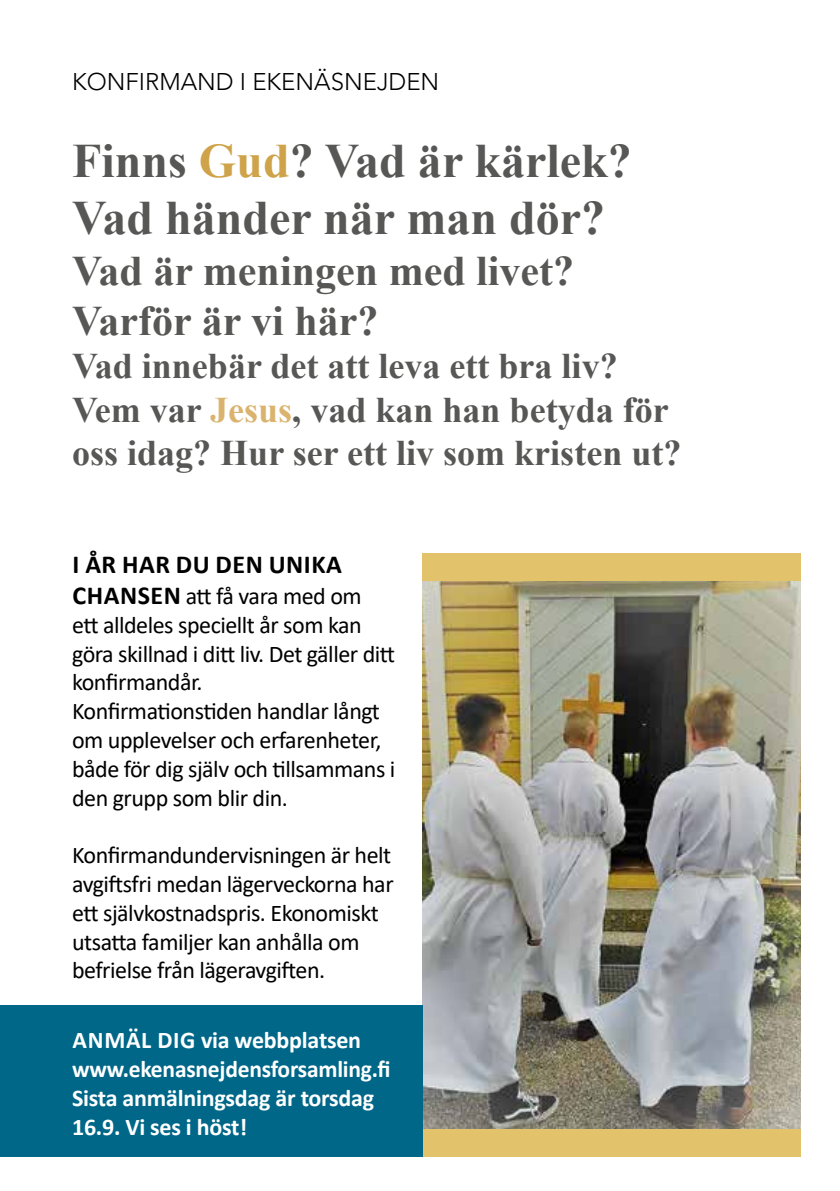
<style>
.page{position:relative;width:840px;height:1191px;background:#fff}
.page>*{position:absolute;margin:0;border:0;box-sizing:border-box;transform-origin:0 0}
.t1{font:700 48px/57.6px "Times New Roman";color:#575756}
.t2{font:700 42px/50.4px "Times New Roman";color:#575756}
.t3{font:700 36px/43.2px "Times New Roman";color:#575756}
.t4{font:700 26px "Calibri";letter-spacing:.02em;color:#000}
.t5{font:24px/28.8px "Calibri";letter-spacing:-.02em;color:#000}
.t6{font:700 24px/28.8px "Calibri";letter-spacing:-.01em;color:#fff}
.t7{font:300 24px "Avenir LT Std";color:#000}
.s1{color:#cfa349}
.s2{color:#dab46e}
.s3{font-weight:700;font-size:26px}
</style>
<div class="page">
<div style="left:422px;top:553px;width:377px;height:604px;background:#e2c36b"></div>
<img style="left:422px;top:581px;width:377px;height:547px">
<div style="left:0;top:1005px;width:422px;height:152px;background:#006788"></div>
<p class="t7" style="left:72px;top:68px;width:368px">KONFIRMAND I EKENÄSNEJDEN</p>
<h1 class="t1" style="left:72px;top:130px;width:561px">Finns <span class="s1">Gud</span>? Vad är kärlek?<br>Vad händer när man dör?</h1>
<h2 class="t2" style="left:72px;top:244px;width:503px">Vad är meningen med livet?<br>Varför är vi här?</h2>
<h3 class="t3" style="left:72px;top:343px;width:610px">Vad innebär det att leva ett bra liv?<br>Vem var <span class="s2">Jesus</span>, vad kan han betyda för oss idag? Hur ser ett liv som kristen ut?</h3>
<p class="t4" style="left:73px;top:545px;width:270px">I ÅR HAR DU DEN UNIKA</p>
<p class="t5" style="left:72px;top:581px;width:325px"><span class="s3">CHANSEN</span> att få vara med om<br>ett alldeles speciellt år som kan göra skillnad i ditt liv. Det gäller ditt konfirmandår.<br>Konfirmationstiden handlar långt om upplevelser och erfarenheter, både för dig själv och tillsammans i den grupp som blir din.</p>
<p class="t5" style="left:72px;top:840px;width:323px">Konfirmandundervisningen är helt avgiftsfri medan lägerveckorna har ett självkostnadspris. Ekonomiskt utsatta familjer kan anhålla om befrielse från lägeravgiften.</p>
<p class="t6" style="left:72px;top:1025px;width:319px">ANMÄL DIG via webbplatsen www.ekenasnejdensforsamling.fi<br>Sista anmälningsdag är torsdag<br>16.9. Vi ses i höst!</p>
</div>
